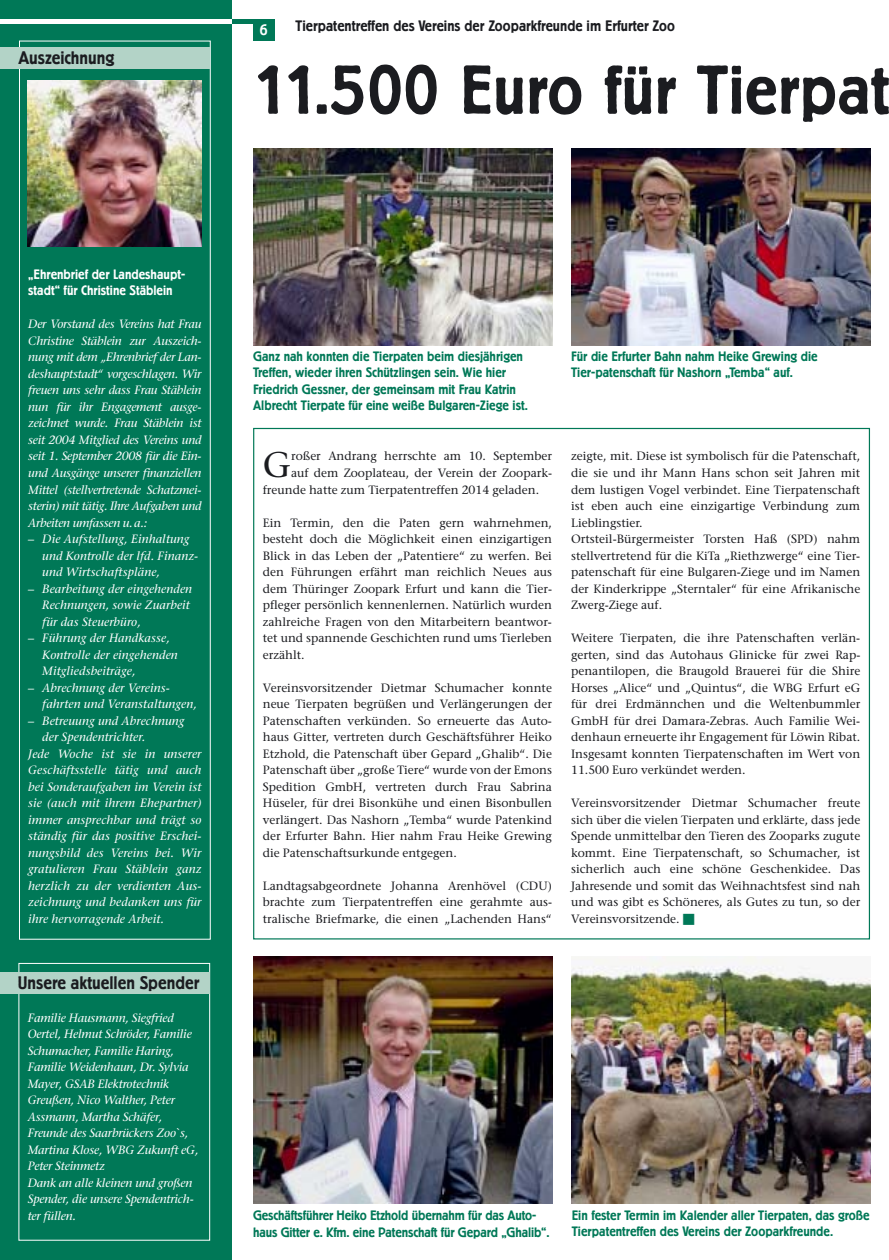
<style>
.page{position:relative;width:889px;height:1260px;background:#fff}
.page>*{position:absolute;margin:0;border:0;box-sizing:border-box;transform-origin:0 0}
.t1{font:500 68.25px "Berliner Grotesk";letter-spacing:.005em;color:#1b1c20}
.t2{font:35.55px "Stone Serif";color:#1b1c20}
.t3{font:500 18px "Berliner Grotesk";color:#1b1c20}
.t4{font:500 15px "Berliner Grotesk";color:#1b1c20}
.t5{font:500 15px "Berliner Grotesk";color:#fff}
.t6{font:500 13.5px/16.5px "Berliner Grotesk";color:#007857}
.t7{font:500 13.5px/16.5px "Berliner Grotesk";color:#fff}
.t8{font:12px/16.5px "Stone Serif";color:#1b1c20;text-align:justify}
.t9{font:italic 12px/16.5px "Stone Serif";letter-spacing:.01em;color:#fff}
.t10{font:italic 12px/16.5px "Stone Serif";letter-spacing:-.01em;color:#fff}
.s1{color:#007857}
</style>
<div class="page">
<div style="left:232px;top:19px;width:25px;height:5px;background:#007857"></div>
<div style="left:0;top:0;width:232px;height:1259px;background:#007857"></div>
<div style="left:253px;top:19px;width:21px;height:22px;background:#007857"></div>
<div style="left:0;top:19px;width:232px;height:5px;background:#fff"></div>
<div style="left:19px;top:41px;width:192px;height:898px;border:1px solid #fff"></div>
<div style="left:0;top:48px;width:210px;height:21px;background:#b3d3c7"></div>
<div style="left:19px;top:963px;width:191px;height:277px;border:1px solid #fff"></div>
<div style="left:0;top:971px;width:209px;height:22px;background:#b3d3c7"></div>
<img style="left:27px;top:81px;width:175px;height:166px">
<img style="left:253px;top:148px;width:299px;height:197px">
<img style="left:572px;top:148px;width:298px;height:197px">
<img style="left:253px;top:956px;width:299px;height:246px">
<img style="left:572px;top:956px;width:298px;height:246px">
<h3 class="t3" style="left:19px;top:51px;width:97px">Auszeichnung</h3>
<p class="t5" style="left:260px;top:25px;width:9px">6</p>
<p class="t4" style="left:296px;top:20px;width:381px">Tierpatentreffen des Vereins der Zooparkfreunde im Erfurter Zoo</p>
<h1 class="t1" style="left:253px;top:65px;width:638px">11.500 Euro für Tierpat</h1>
<p class="t7" style="left:28px;top:266px;width:158px">„Ehrenbrief der Landeshaupt&shy;stadt“ für Christine Stäblein</p>
<p class="t9" style="left:28px;top:317px;width:175px;text-align:justify">Der Vorstand des Vereins hat Frau Christine Stäblein zur Auszeich&shy;nung mit dem „Ehrenbrief der Lan&shy;deshauptstadt“ vorgeschlagen. Wir freuen uns sehr dass Frau Stäblein nun für ihr Engagement ausge&shy;zeichnet wurde. Frau Stäblein ist seit 2004 Mitglied des Vereins und seit 1. September 2008 für die Ein&shy;und Ausgänge unserer finanziellen Mittel (stellvertretende Schatzmei&shy;sterin) mit tätig. Ihre Aufgaben und Arbeiten umfassen u. a.:</p>
<p class="t9" style="left:42px;top:532px;width:157px;text-indent:-14px">– Die Aufstellung, Einhaltung und Kontrolle der lfd. Finanz&shy;und Wirtschaftspläne,</p>
<p class="t9" style="left:42px;top:581px;width:151px;text-indent:-14px">– Bearbeitung der eingehenden<br>Rechnungen, sowie Zuarbeit für das Steuerbüro,</p>
<p class="t9" style="left:42px;top:631px;width:137px;text-indent:-14px">– Führung der Handkasse,<br>Kontrolle der eingehenden<br>Mitgliedsbeiträge,</p>
<p class="t9" style="left:42px;top:680px;width:156px;text-indent:-14px">– Abrechnung der Vereins&shy;fahrten und Veranstaltungen,</p>
<p class="t9" style="left:28px;top:713px;width:158px">– Betreuung und Abrechnung</p>
<p class="t9" style="left:42px;top:730px;width:105px">der Spendentrichter.</p>
<p class="t9" style="left:28px;top:746px;width:175px">Jede Woche ist sie in unserer</p>
<p class="t9" style="left:28px;top:763px;width:175px">Geschäftsstelle tätig und auch</p>
<p class="t9" style="left:28px;top:779px;width:175px">bei Sonderaufgaben im Verein ist</p>
<p class="t9" style="left:28px;top:796px;width:175px">sie (auch mit ihrem Ehepartner)</p>
<p class="t9" style="left:28px;top:812px;width:175px">immer ansprechbar und trägt so</p>
<p class="t9" style="left:28px;top:829px;width:175px">ständig für das positive Erschei-</p>
<p class="t9" style="left:28px;top:845px;width:175px">nungsbild des Vereins bei. Wir</p>
<p class="t9" style="left:28px;top:862px;width:175px">gratulieren Frau Stäblein ganz</p>
<p class="t9" style="left:28px;top:878px;width:175px">herzlich zu der verdienten Aus-</p>
<p class="t9" style="left:28px;top:895px;width:175px">zeichnung und bedanken uns für</p>
<p class="t9" style="left:28px;top:911px;width:137px">ihre hervorragende Arbeit.</p>
<h3 class="t3" style="left:18px;top:975px;width:183px">Unsere aktuellen Spender</h3>
<p class="t10" style="left:28px;top:1010px;width:172px">Familie Hausmann, Siegfried<br>Oertel, Helmut Schröder, Familie<br>Schumacher, Familie Haring,<br>Familie Weidenhaun, Dr. Sylvia<br>Mayer, GSAB Elektrotechnik<br>Greußen, Nico Walther, Peter<br>Assmann, Martha Schäfer,<br>Freunde des Saarbrückers Zoo`s,<br>Martina Klose, WBG Zukunft eG,<br>Peter Steinmetz<br>Dank an alle kleinen und großen<br>Spender, die unsere Spendentrich&shy;ter füllen.</p>
<p class="t6" style="left:253px;top:349px;width:276px">Ganz nah konnten die Tierpaten beim diesjährigen Treffen, wieder ihren Schützlingen sein. Wie hier Friedrich Gessner, der gemeinsam mit Frau Katrin Albrecht Tierpate für eine weiße Bulgaren-Ziege ist.</p>
<p class="t6" style="left:571px;top:348px;width:248px">Für die Erfurter Bahn nahm Heike Grewing die<br>Tier-patenschaft für Nashorn „Temba“ auf.</p>
<h2 class="t2" style="left:263px;top:451px;width:30px">G</h2>
<p class="t8" style="left:291px;top:449px;width:262px">roßer Andrang herrschte am 10. September</p>
<p class="t8" style="left:291px;top:466px;width:262px">auf dem Zooplateau, der Verein der Zoopark-</p>
<p class="t8" style="left:263px;top:482px;width:278px">freunde hatte zum Tierpatentreffen 2014 geladen.</p>
<p class="t8" style="left:263px;top:515px;width:291px">Ein Termin, den die Paten gern wahrnehmen, besteht doch die Möglichkeit einen einzigartigen Blick in das Leben der „Patentiere“ zu werfen. Bei den Führungen erfährt man reichlich Neues aus dem Thüringer Zoopark Erfurt und kann die Tier&shy;pfleger persönlich kennenlernen. Natürlich wurden zahlreiche Fragen von den Mitarbeitern beantwor&shy;tet und spannende Geschichten rund ums Tierleben erzählt.</p>
<p class="t8" style="left:263px;top:680px;width:291px">Vereinsvorsitzender Dietmar Schumacher konnte neue Tierpaten begrüßen und Verlängerungen der Patenschaften verkünden. So erneuerte das Auto&shy;haus Gitter, vertreten durch Geschäftsführer Heiko Etzhold, die Patenschaft über Gepard „Ghalib“. Die Patenschaft über „große Tiere“ wurde von der Emons Spedition GmbH, vertreten durch Frau Sabrina Hüseler, für drei Bisonkühe und einen Bisonbullen verlängert. Das Nashorn „Temba“ wurde Patenkind der Erfurter Bahn. Hier nahm Frau Heike Grewing die Patenschaftsurkunde entgegen.</p>
<p class="t8" style="left:263px;top:878px;width:291px">Landtagsabgeordnete Johanna Arenhövel (CDU) brachte zum Tierpatentreffen eine gerahmte aus&shy;tralische Briefmarke, die einen „Lachenden Hans“</p>
<p class="t8" style="left:571px;top:449px;width:291px;text-align:left">zeigte, mit. Diese ist symbolisch für die Patenschaft, die sie und ihr Mann Hans schon seit Jahren mit dem lustigen Vogel verbindet. Eine Tierpatenschaft ist eben auch eine einzigartige Verbindung zum Lieblingstier.<br>Ortsteil-Bürgermeister Torsten Haß (SPD) nahm stellvertretend für die KiTa „Riethzwerge“ eine Tier&shy;patenschaft für eine Bulgaren-Ziege und im Namen der Kinderkrippe „Sterntaler“ für eine Afrikanische Zwerg-Ziege auf.</p>
<p class="t8" style="left:571px;top:631px;width:291px">Weitere Tierpaten, die ihre Patenschaften verlän&shy;gerten, sind das Autohaus Glinicke für zwei Rap&shy;penantilopen, die Braugold Brauerei für die Shire Horses „Alice“ und „Quintus“, die WBG Erfurt eG für drei Erdmännchen und die Weltenbummler GmbH für drei Damara-Zebras. Auch Familie Wei&shy;denhaun erneuerte ihr Engagement für Löwin Ribat.<br>Insgesamt konnten Tierpatenschaften im Wert von 11.500 Euro verkündet werden.</p>
<p class="t8" style="left:571px;top:796px;width:291px">Vereinsvorsitzender Dietmar Schumacher freute sich über die vielen Tierpaten und erklärte, dass jede Spende unmittelbar den Tieren des Zooparks zugute kommt. Eine Tierpatenschaft, so Schumacher, ist sicherlich auch eine schöne Geschenkidee. Das Jahresende und somit das Weihnachtsfest sind nah und was gibt es Schöneres, als Gutes zu tun, so der Vereinsvorsitzende. <span class="s1">■</span></p>
<p class="t6" style="left:253px;top:1207px;width:298px">Geschäftsführer Heiko Etzhold übernahm für das Auto&shy;haus Gitter e. Kfm. eine Patenschaft für Gepard „Ghalib“.</p>
<p class="t6" style="left:572px;top:1207px;width:299px">Ein fester Termin im Kalender aller Tierpaten, das große<br>Tierpatentreffen des Vereins der Zooparkfreunde.</p>
</div>
